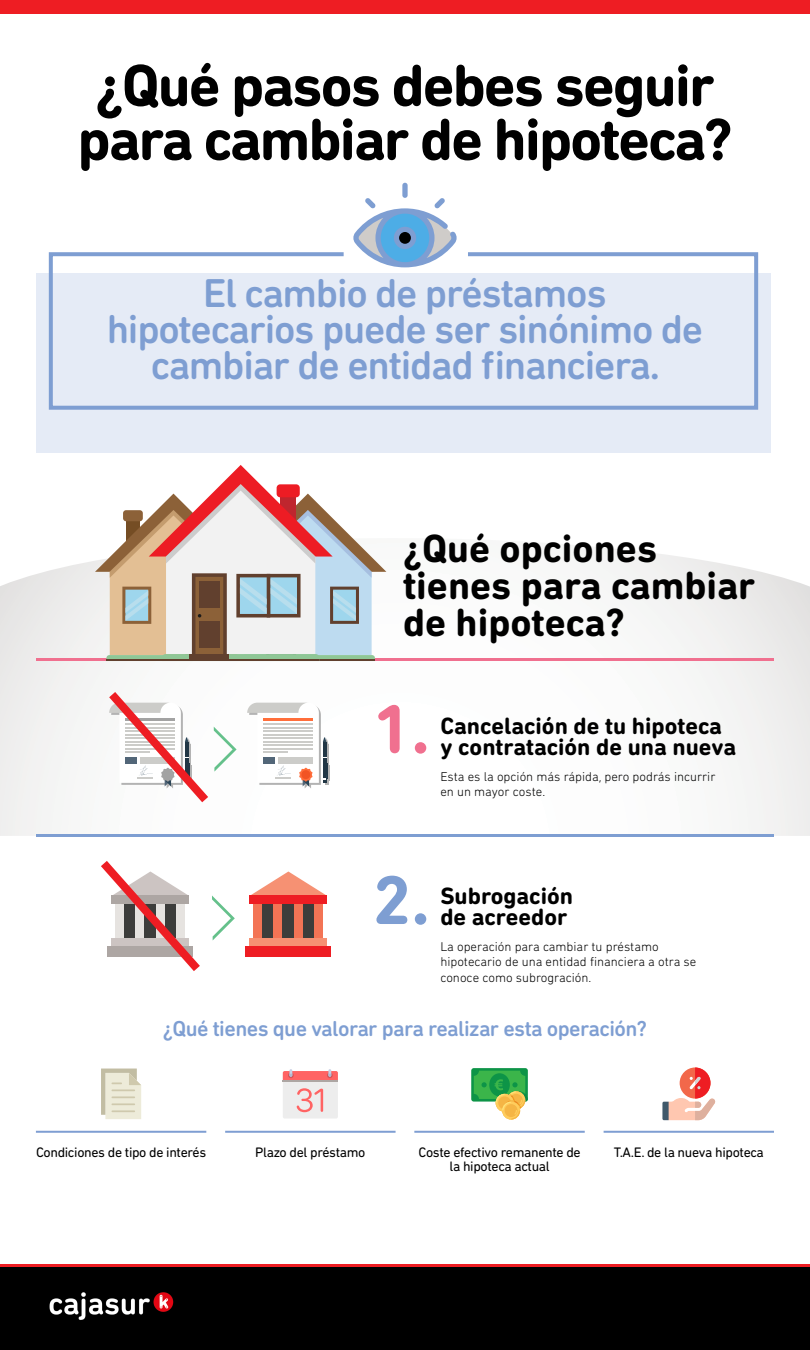
<style>
.page{position:relative;width:810px;height:1350px;background:#fff}
.page>*{position:absolute;margin:0;border:0;box-sizing:border-box;transform-origin:0 0}
.t1{font:700 70px "DIN Next Rounded LT Pro";color:#f0708f}
.t2{font:700 70px "DIN Next Rounded LT Pro";color:#7e9ed2}
.t3{font:700 60px/54px "DIN Next Rounded LT Pro";letter-spacing:-.03em;color:#000}
.t4{font:500 41px/36px "DIN Next Rounded LT Pro";letter-spacing:-.03em;color:#7e9ed2;text-align:center}
.t5{font:700 40px/37px "DIN Next Rounded LT Pro";color:#000}
.t6{font:700 24px/21px "DIN Next Rounded LT Pro";color:#000}
.t7{font:500 22px "DIN Next Rounded LT Pro";letter-spacing:-.025em;color:#7e9ed2}
.t8{font:14px/14px "DIN Next Rounded LT Pro";letter-spacing:-.025em;color:#000;text-align:center}
.t9{font:300 13px/15.6px "DIN Next Rounded LT Pro";color:#000}
</style>
<div class="page">
<svg style="left:0;top:545px;width:810px;height:291px"></svg>
<hr style="left:225px;top:1131px;width:171px;height:2px;background:#7e9ed2">
<hr style="left:36px;top:1131px;width:170px;height:2px;background:#7e9ed2">
<hr style="left:414px;top:1131px;width:171px;height:2px;background:#7e9ed2">
<hr style="left:604px;top:1131px;width:170px;height:2px;background:#7e9ed2">
<hr style="left:36px;top:658px;width:738px;height:3px;background:#f0708f">
<hr style="left:36px;top:834px;width:738px;height:3px;background:#7e9ed2">
<div style="left:258px;top:902px;width:61px;height:40px;background:#3d3d3b"></div>
<div style="left:254px;top:902px;width:8px;height:40px;background:#f37455"></div>
<div style="left:315px;top:902px;width:8px;height:40px;background:#f37455"></div>
<div style="left:295px;top:902px;width:8px;height:40px;background:#f37455"></div>
<div style="left:274px;top:902px;width:8px;height:40px;background:#f37455"></div>
<div style="left:250px;top:939px;width:77px;height:12px;background:#f69173"></div>
<svg style="left:250px;top:872px;width:77px;height:24px"></svg>
<div style="left:250px;top:896px;width:77px;height:8px;background:#ee1d23"></div>
<div style="left:246px;top:947px;width:85px;height:10px;background:#ee1d23"></div>
<svg style="left:247px;top:703px;width:83px;height:85px"></svg>
<svg style="left:101px;top:683px;width:136px;height:128px"></svg>
<svg style="left:101px;top:861px;width:134px;height:110px"></svg>
<svg style="left:662px;top:1067px;width:54px;height:53px"></svg>
<div style="left:471px;top:1068px;width:57px;height:34px;background:linear-gradient(to right,#139847,#199d47);border-radius:3px"></div>
<div style="left:474px;top:1071px;width:51px;height:28px;background:#3bb54a;border-radius:5px"></div>
<div style="left:489px;top:1073px;width:21px;height:23px;background:#0d9447;border-radius:50%"></div>
<svg style="left:482px;top:1082px;width:5px;height:5px"></svg>
<svg style="left:495px;top:1079px;width:33px;height:41px"></svg>
<div style="left:283px;top:1071px;width:55px;height:48px;background:#ededed;border-radius:2px"></div>
<hr style="left:283px;top:1081px;width:55px;height:1px;background:#ada6a3">
<svg style="left:283px;top:1069px;width:55px;height:12px"></svg>
<svg style="left:297px;top:1088px;width:26px;height:24px"></svg>
<svg style="left:101px;top:1069px;width:40px;height:50px;background:#e2dfcb"></svg>
<div style="left:36px;top:273px;width:735px;height:180px;background:#e5ebf6"></div>
<div style="left:0;top:0;width:810px;height:14px;background:#ee1d23"></div>
<hr style="left:0;top:1264px;width:810px;height:3px;background:#ee1d23">
<div style="left:0;top:1267px;width:810px;height:83px;background:#000"></div>
<svg style="left:48px;top:252px;width:711px;height:158px"></svg>
<div style="left:402px;top:183px;width:6px;height:15px;background:#7e9ed2;border-radius:3px"></div>
<svg style="left:353px;top:198px;width:104px;height:69px"></svg>
<svg style="left:95px;top:465px;width:291px;height:196px"></svg>
<div style="left:277px;top:484px;width:23px;height:13px;background:#ed1c24;border-radius:4px"></div>
<img style="left:49px;top:1292px;width:125px;height:28px">
<p class="t3" style="left:77px;top:58px;width:657px">¿Qué pasos debes seguir para cambiar de hipoteca?</p>
<p class="t4" style="left:107px;top:275px;width:598px">El cambio de préstamos hipotecarios puede ser sinónimo de cambiar de entidad financiera.</p>
<p class="t5" style="left:403px;top:530px;width:354px">¿Qué opciones tienes para cambiar de hipoteca?</p>
<p class="t1" style="left:373px;top:688px;width:59px">1.</p>
<p class="t6" style="left:440px;top:715px;width:297px">Cancelación de tu hipoteca y contratación de una nueva</p>
<p class="t9" style="left:440px;top:768px;width:277px">Esta es la opción más rápida, pero podrás incurrir en un mayor coste.</p>
<p class="t2" style="left:373px;top:859px;width:59px">2.</p>
<p class="t6" style="left:440px;top:885px;width:134px">Subrogación de acreedor</p>
<p class="t9" style="left:440px;top:938px;width:258px">La operación para cambiar tu préstamo hipotecario de una entidad financiera a otra se conoce como subrogración.</p>
<p class="t7" style="left:163px;top:1016px;width:486px">¿Qué tienes que valorar para realizar esta operación?</p>
<p class="t8" style="left:36px;top:1145px;width:172px">Condiciones de tipo de interés</p>
<p class="t8" style="left:255px;top:1145px;width:112px">Plazo del préstamo</p>
<p class="t8" style="left:418px;top:1145px;width:164px">Coste efectivo remanente de la hipoteca actual</p>
<p class="t8" style="left:614px;top:1145px;width:151px">T.A.E. de la nueva hipoteca</p>
</div>
